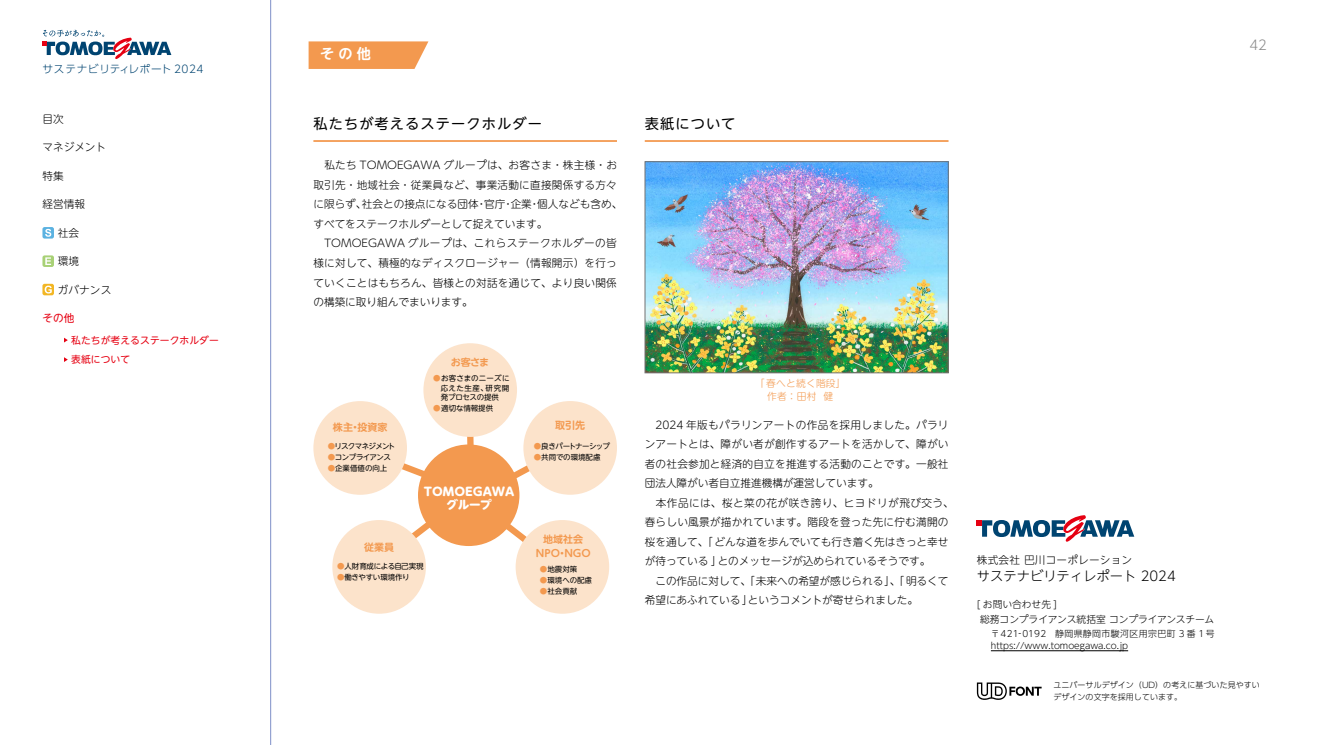
<style>
.page{position:relative;width:1323px;height:745px;background:#fff}
.page>*{position:absolute;margin:0;border:0;box-sizing:border-box;transform-origin:0 0}
.t1{font:14.12px "UD Shin M Go Pr 6 N";letter-spacing:.08em;color:#000}
.t2{font:700 14.12px "UD Shin M Go Pr 6 N De";color:#fff}
.t3{font:300 13.25px "UD Shin Go NT Pr 6 N";color:#000}
.t4{font:300 13.25px "UD Shin Go NT Pr 6 N";color:#898989}
.t5{font:800 11.62px/13.9px "UD Shin M Go Pr 6 N";color:#fff;text-align:center}
.t6{font:300 10.62px/19.5px "UD Shin M Go Pr 6 N";letter-spacing:.02em;color:#000}
.t7{font:300 10.62px "UD Shin M Go Pr 6 N";color:#000}
.t8{font:300 10.62px "UD Shin M Go Pr 6 N";letter-spacing:.045em;color:#000}
.t9{font:300 10.62px "UD Shin Go Pr 6 N";letter-spacing:.04em;color:#004471}
.t10{font:300 10.62px "UD Shin Go NT Pr 6 N";letter-spacing:.02em;color:#000}
.t11{font:10.62px "UD Shin M Go Pr 6 N";color:#e60012}
.t12{font:700 10px/14.2px "UD Shin M Go Pr 6 N De";color:#f3994f;text-align:center}
.t13{font:300 9.75px/14.8px "UD Shin Go NT Pr 6 N";color:#000}
.t14{font:9.75px/19.5px "UD Shin M Go Pr 6 N";letter-spacing:.01em;color:#e60012}
.t15{font:300 9.75px/13.2px "UD Shin M Go Pr 6 N";letter-spacing:.02em;color:#f3994f}
.t16{font:300 8.88px/12.4px "UD Shin Go NT Pr 6 N";color:#000}
.t17{font:300 8px/11.5px "UD Shin Go Pr 6 N";letter-spacing:.01em;color:#000}
.t18{font:7.5px/9.2px "UD Shin M Go Pr 6 N";letter-spacing:-.01em;color:#000}
.t19{font:7.5px/9.2px "UD Shin M Go Pr 6 N";letter-spacing:.03em;color:#000;text-align:right}
.t20{font:7.5px "UD Shin M Go Pr 6 N";letter-spacing:-.065em;color:#000}
.t21{font:7.5px "UD Shin M Go Pr 6 N";letter-spacing:-.085em;color:#000}
.t22{font:7.5px "UD Shin M Go Pr 6 N";letter-spacing:-.045em;color:#000}
.t23{font:7.5px "UD Shin M Go Pr 6 N";letter-spacing:-.075em;color:#000}
.s1{color:#f3994f}
</style>
<div class="page">
<hr style="left:270px;top:0;width:1px;height:744px;background:#7f90c8">
<img style="left:647px;top:163px;width:299px;height:208px">
<div style="left:645px;top:161px;width:303px;height:212px;border:1px solid #727171"></div>
<svg style="left:309px;top:41px;width:119px;height:28px"></svg>
<hr style="left:313px;top:140px;width:304px;height:2px;background:#f3994f">
<svg style="left:387px;top:455px;width:38px;height:32px"></svg>
<svg style="left:508px;top:462px;width:36px;height:32px"></svg>
<svg style="left:412px;top:502px;width:46px;height:43px"></svg>
<svg style="left:464px;top:436px;width:13px;height:8px"></svg>
<svg style="left:487px;top:508px;width:39px;height:43px"></svg>
<div style="left:418px;top:444px;width:101px;height:101px;background:#f3994f;border-radius:50%"></div>
<div style="left:516px;top:519px;width:93px;height:94px;background:#fce3cb;border-radius:50%"></div>
<div style="left:313px;top:401px;width:94px;height:93px;background:#fce3cb;border-radius:50%"></div>
<div style="left:523px;top:401px;width:94px;height:93px;background:#fce3cb;border-radius:50%"></div>
<div style="left:332px;top:519px;width:94px;height:94px;background:#fce3cb;border-radius:50%"></div>
<div style="left:423px;top:343px;width:94px;height:93px;background:#fce3cb;border-radius:50%"></div>
<hr style="left:645px;top:140px;width:303px;height:2px;background:#f3994f">
<svg style="left:977px;top:515px;width:157px;height:26px"></svg>
<hr style="left:991px;top:650px;width:137px;height:1px;background:#000">
<svg style="left:977px;top:682px;width:64px;height:17px"></svg>
<svg style="left:42px;top:227px;width:12px;height:11px"></svg>
<svg style="left:45px;top:229px;width:6px;height:7px"></svg>
<div style="left:42px;top:255px;width:12px;height:12px;background:#a8d176;border-radius:2px"></div>
<svg style="left:45px;top:257px;width:6px;height:8px"></svg>
<svg style="left:42px;top:283px;width:12px;height:12px"></svg>
<svg style="left:45px;top:285px;width:7px;height:8px"></svg>
<svg style="left:64px;top:337px;width:4px;height:5px"></svg>
<svg style="left:64px;top:357px;width:4px;height:5px"></svg>
<svg style="left:42px;top:30px;width:129px;height:29px"></svg>
<p class="t9" style="left:42px;top:61px;width:163px">サステナビリティレポート 2024</p>
<p class="t6" style="left:42px;top:108px;width:23px">目次</p>
<p class="t6" style="left:42px;top:137px;width:65px">マネジメント</p>
<p class="t6" style="left:42px;top:165px;width:23px">特集</p>
<p class="t6" style="left:42px;top:193px;width:44px">経営情報</p>
<p class="t6" style="left:58px;top:222px;width:23px">社会</p>
<p class="t6" style="left:58px;top:251px;width:23px">環境</p>
<p class="t6" style="left:58px;top:279px;width:55px">ガバナンス</p>
<p class="t11" style="left:42px;top:308px;width:34px">その他</p>
<p class="t14" style="left:71px;top:329px;width:149px">私たちが考えるステークホルダー表紙について</p>
<h1 class="t2" style="left:320px;top:42px;width:53px">その他</h1>
<h1 class="t1" style="left:313px;top:111px;width:230px">私たちが考えるステークホルダー</h1>
<p class="t6" style="left:313px;top:155px;width:305px">　私たち TOMOEGAWA グループは、お客さま・株主様・お</p>
<p class="t6" style="left:313px;top:174px;width:305px">取引先・地域社会・従業員など、事業活動に直接関係する方々</p>
<p class="t7" style="left:537px;top:196px;width:87px">個人なども含め、</p>
<p class="t6" style="left:313px;top:194px;width:305px">に限らず、<br>すべてをステークホルダーとして捉えています。　TOMOEGAWA グループは、これらステークホルダーの皆様に対して、積極的なディスクロージャー（情報開示）を行っていくことはもちろん、皆様との対話を通じて、より良い関係の構築に取り組んでまいります。</p>
<p class="t7" style="left:362px;top:196px;width:118px">社会との接点になる団体</p>
<p class="t6" style="left:511px;top:194px;width:23px">企業</p>
<p class="t6" style="left:484px;top:194px;width:23px">官庁</p>
<p class="t6" style="left:476px;top:194px;width:12px">・</p>
<p class="t6" style="left:503px;top:194px;width:12px">・</p>
<p class="t6" style="left:529px;top:194px;width:12px">・</p>
<p class="t12" style="left:451px;top:354px;width:40px">お客さま</p>
<p class="t12" style="left:333px;top:419px;width:56px">株主投資家</p>
<p class="t12" style="left:350px;top:419px;width:12px">・</p>
<p class="t21" style="left:328px;top:440px;width:69px"><span class="s1">●</span>リスクマネジメント</p>
<p class="t23" style="left:328px;top:450px;width:65px"><span class="s1">●</span>コンプライアンス</p>
<p class="t18" style="left:328px;top:462px;width:61px"><span class="s1">●</span>企業価値の向上</p>
<p class="t19" style="left:433px;top:373px;width:78px"><span class="s1">●</span>お客さまのニーズに研究開</p>
<p class="t18" style="left:441px;top:382px;width:60px">応えた生産、<br>発プロセスの提供</p>
<p class="t18" style="left:433px;top:402px;width:61px"><span class="s1">●</span>適切な情報提供</p>
<p class="t5" style="left:424px;top:483px;width:92px">TOMOEGAWAグループ</p>
<p class="t12" style="left:364px;top:538px;width:32px">従業員</p>
<p class="t18" style="left:337px;top:561px;width:88px"><span class="s1">●</span>人財育成による自己実現</p>
<p class="t22" style="left:337px;top:570px;width:74px"><span class="s1">●</span>働きやすい環境作り</p>
<p class="t12" style="left:555px;top:417px;width:32px">取引先</p>
<p class="t20" style="left:534px;top:439px;width:78px"><span class="s1">●</span>良きパートナーシップ</p>
<p class="t18" style="left:534px;top:451px;width:68px"><span class="s1">●</span>共同での環境配慮</p>
<p class="t12" style="left:536px;top:530px;width:56px">地域社会<br>NPO NGO</p>
<p class="t12" style="left:557px;top:545px;width:12px">・</p>
<p class="t18" style="left:540px;top:563px;width:39px"><span class="s1">●</span>地震対策</p>
<p class="t18" style="left:540px;top:574px;width:54px"><span class="s1">●</span>環境への配慮</p>
<p class="t18" style="left:540px;top:585px;width:39px"><span class="s1">●</span>社会貢献</p>
<h1 class="t1" style="left:645px;top:111px;width:92px">表紙について</h1>
<p class="t15" style="left:824px;top:376px;width:23px;text-indent:-69px">「春へと続く階段「健</p>
<p class="t15" style="left:767px;top:389px;width:51px">作者：田村</p>
<p class="t6" style="left:645px;top:414px;width:305px">　2024 年版もパラリンアートの作品を採用しました。パラリ</p>
<p class="t6" style="left:645px;top:433px;width:305px">ンアートとは、障がい者が創作するアートを活かして、障がい</p>
<p class="t6" style="left:645px;top:453px;width:305px">者の社会参加と経済的自立を推進する活動のことです。一般社</p>
<p class="t7" style="left:645px;top:474px;width:235px">団法人障がい者自立推進機構が運営しています。</p>
<p class="t8" style="left:645px;top:494px;width:311px">　本作品には、桜と菜の花が咲き誇り、ヒヨドリが飛び交う、</p>
<p class="t6" style="left:645px;top:511px;width:305px">春らしい風景が描かれています。階段を登った先に佇む満開の</p>
<p class="t7" style="left:645px;top:533px;width:305px">桜を通して、「どんな道を歩んでいても行き着く先はきっと幸せ</p>
<p class="t7" style="left:718px;top:552px;width:214px">とのメッセージが込められているそうです。</p>
<p class="t6" style="left:645px;top:550px;width:78px">が待っている」</p>
<p class="t7" style="left:645px;top:572px;width:305px">　この作品に対して、「未来への希望が感じられる」、「明るくて</p>
<p class="t7" style="left:748px;top:591px;width:172px">というコメントが寄せられました。</p>
<p class="t7" style="left:645px;top:591px;width:109px">希望にあふれている」</p>
<p class="t4" style="left:1249px;top:34px;width:19px">42</p>
<p class="t10" style="left:977px;top:550px;width:157px">株式会社巴川コーポレーション</p>
<p class="t3" style="left:977px;top:565px;width:200px">サステナビリティレポート 2024</p>
<p class="t13" style="left:980px;top:596px;width:236px;text-indent:-3px">[ お問い合わせ先 [<br>総務コンプライアンス統括室コンプライアンスチーム</p>
<p class="t16" style="left:991px;top:626px;width:225px">〒421-0192　静岡県静岡市駿河区用宗巴町 番3 号1 https://www.tomoegawa.co.jp</p>
<p class="t17" style="left:1053px;top:678px;width:208px">ユニバーサルデザイン（UD）の考えに基づいた見やすいデザインの文字を採用しています。</p>
</div>
